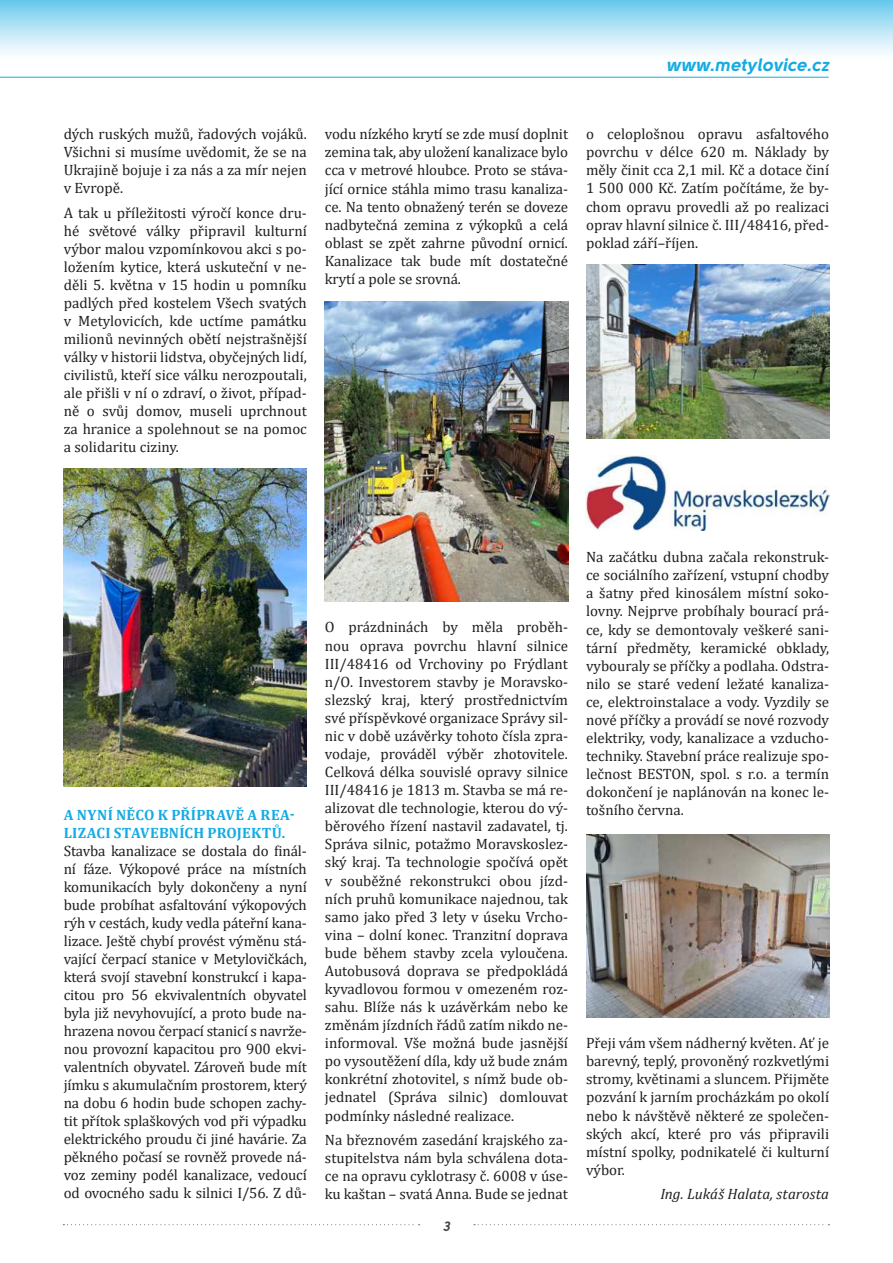
<style>
.page{position:relative;width:893px;height:1263px;background:#fff}
.page>*{position:absolute;margin:0;border:0;box-sizing:border-box;transform-origin:0 0}
.t1{font:18px "Solomon Sans Bold Italic";letter-spacing:.01em;color:#14abe3}
.t2{font:15px/18px "Cambria";color:#231f20;text-align:justify}
.t3{font:700 15px/18px "Cambria";letter-spacing:.015em;color:#14abe3}
.t4{font:italic 15px "Cambria";color:#231f20}
.t5{font:13.5px "Solomon Sans Bold Italic";color:#444647}
</style>
<div class="page">
<div style="left:0;top:0;width:893px;height:77px;background:linear-gradient(to bottom,#74cdee,#fff)"></div>
<svg style="left:63px;top:1224px;width:357px;height:1px"></svg>
<svg style="left:474px;top:1224px;width:355px;height:1px"></svg>
<hr style="left:0;top:77px;width:828px;height:1px;background:#13ace3">
<img style="left:64px;top:469px;width:243px;height:318px">
<img style="left:325px;top:302px;width:243px;height:299px">
<img style="left:586px;top:265px;width:243px;height:173px">
<img style="left:585px;top:456px;width:244px;height:75px">
<img style="left:586px;top:834px;width:244px;height:183px">
<p class="t1" style="left:666px;top:58px;width:164px">www.metylovice.cz</p>
<p class="t2" style="left:64px;top:125px;width:245px">dých ruských mužů, řadových vojáků.<br>Všichni si musíme uvědomit, že se na Ukrajině bojuje i za nás a za mír nejen v Evropě.</p>
<p class="t2" style="left:64px;top:203px;width:245px">A tak u příležitosti výročí konce dru&shy;hé světové války připravil kulturní výbor malou vzpomínkovou akci s po&shy;ložením kytice, která uskuteční v ne&shy;děli 5. května v 15 hodin u pomníku padlých před kostelem Všech svatých v Metylovicích, kde uctíme památku milionů nevinných obětí nejstrašnější války v historii lidstva, obyčejných lidí, civilistů, kteří sice válku nerozpoutali, ale přišli v ní o zdraví, o život, případ&shy;ně o svůj domov, museli uprchnout za hranice a spolehnout se na pomoc a solidaritu ciziny.</p>
<p class="t2" style="left:325px;top:125px;width:245px">vodu nízkého krytí se zde musí doplnit zemina tak, aby uložení kanalizace bylo cca v metrové hloubce. Proto se stáva&shy;jící ornice stáhla mimo trasu kanaliza&shy;ce. Na tento obnažený terén se doveze nadbytečná zemina z výkopků a celá oblast se zpět zahrne původní ornicí.<br>Kanalizace tak bude mít dostatečné krytí a pole se srovná.</p>
<p class="t2" style="left:586px;top:125px;width:245px">o celoplošnou opravu asfaltového povrchu v délce 620 m. Náklady by měly činit cca 2,1 mil. Kč a dotace činí 1 500 000 Kč. Zatím počítáme, že by&shy;chom opravu provedli až po realizaci oprav hlavní silnice č. III/48416, před&shy;poklad září–říjen.</p>
<p class="t3" style="left:64px;top:806px;width:233px">A NYNÍ NĚCO K PŘÍPRAVĚ A REA-<br>LIZACI STAVEBNÍCH PROJEKTŮ.</p>
<p class="t2" style="left:64px;top:842px;width:245px">Stavba kanalizace se dostala do finál&shy;ní fáze. Výkopové práce na místních komunikacích byly dokončeny a nyní bude probíhat asfaltování výkopových rýh v cestách, kudy vedla páteřní kana&shy;lizace. Ještě chybí provést výměnu stá&shy;vající čerpací stanice v Metylovičkách, která svojí stavební konstrukcí i kapa&shy;citou pro 56 ekvivalentních obyvatel byla již nevyhovující, a proto bude na&shy;hrazena novou čerpací stanicí s navrže&shy;nou provozní kapacitou pro 900 ekvi&shy;valentních obyvatel. Zároveň bude mít jímku s akumulačním prostorem, který na dobu 6 hodin bude schopen zachy&shy;tit přítok splaškových vod při výpadku elektrického proudu či jiné havárie. Za pěkného počasí se rovněž provede ná&shy;voz zeminy podél kanalizace, vedoucí od ovocného sadu k silnici I/56. Z dů-</p>
<p class="t2" style="left:325px;top:618px;width:245px">O prázdninách by měla proběh&shy;nou oprava povrchu hlavní silnice III/48416 od Vrchoviny po Frýdlant n/O. Investorem stavby je Moravsko&shy;slezský kraj, který prostřednictvím své příspěvkové organizace Správy sil&shy;nic v době uzávěrky tohoto čísla zpra&shy;vodaje, prováděl výběr zhotovitele.<br>Celková délka souvislé opravy silnice III/48416 je 1813 m. Stavba se má re&shy;alizovat dle technologie, kterou do vý&shy;běrového řízení nastavil zadavatel, tj.<br>Správa silnic, potažmo Moravskoslez&shy;ský kraj. Ta technologie spočívá opět v souběžné rekonstrukci obou jízd&shy;ních pruhů komunikace najednou, tak samo jako před 3 lety v úseku Vrcho&shy;vina – dolní konec. Tranzitní doprava bude během stavby zcela vyloučena.<br>Autobusová doprava se předpokládá kyvadlovou formou v omezeném roz&shy;sahu. Blíže nás k uzávěrkám nebo ke změnám jízdních řádů zatím nikdo ne&shy;informoval. Vše možná bude jasnější po vysoutěžení díla, kdy už bude znám konkrétní zhotovitel, s nímž bude ob&shy;jednatel (Správa silnic) domlouvat podmínky následné realizace.</p>
<p class="t2" style="left:325px;top:1131px;width:245px">Na březnovém zasedání krajského za&shy;stupitelstva nám byla schválena dota&shy;ce na opravu cyklotrasy č. 6008 v úse&shy;ku kaštan – svatá Anna. Bude se jednat</p>
<p class="t5" style="left:443px;top:1218px;width:9px">3</p>
<p class="t2" style="left:586px;top:548px;width:245px">Na začátku dubna začala rekonstruk&shy;ce sociálního zařízení, vstupní chodby a šatny před kinosálem místní soko&shy;lovny. Nejprve probíhaly bourací prá&shy;ce, kdy se demontovaly veškeré sani&shy;tární předměty, keramické obklady, vybouraly se příčky a podlaha. Odstra&shy;nilo se staré vedení ležaté kanaliza&shy;ce, elektroinstalace a vody. Vyzdily se nové příčky a provádí se nové rozvody elektriky, vody, kanalizace a vzducho&shy;techniky. Stavební práce realizuje spo&shy;lečnost BESTON, spol. s r.o. a termín dokončení je naplánován na konec le&shy;tošního června.</p>
<p class="t2" style="left:586px;top:1034px;width:245px">Přeji vám všem nádherný květen. Ať je barevný, teplý, provoněný rozkvetlými stromy, květinami a sluncem. Přijměte pozvání k jarním procházkám po okolí nebo k návštěvě některé ze společen&shy;ských akcí, které pro vás připravili místní spolky, podnikatelé či kulturní výbor.</p>
<p class="t4" style="left:660px;top:1183px;width:170px">Ing. Lukáš Halata, starosta</p>
</div>
